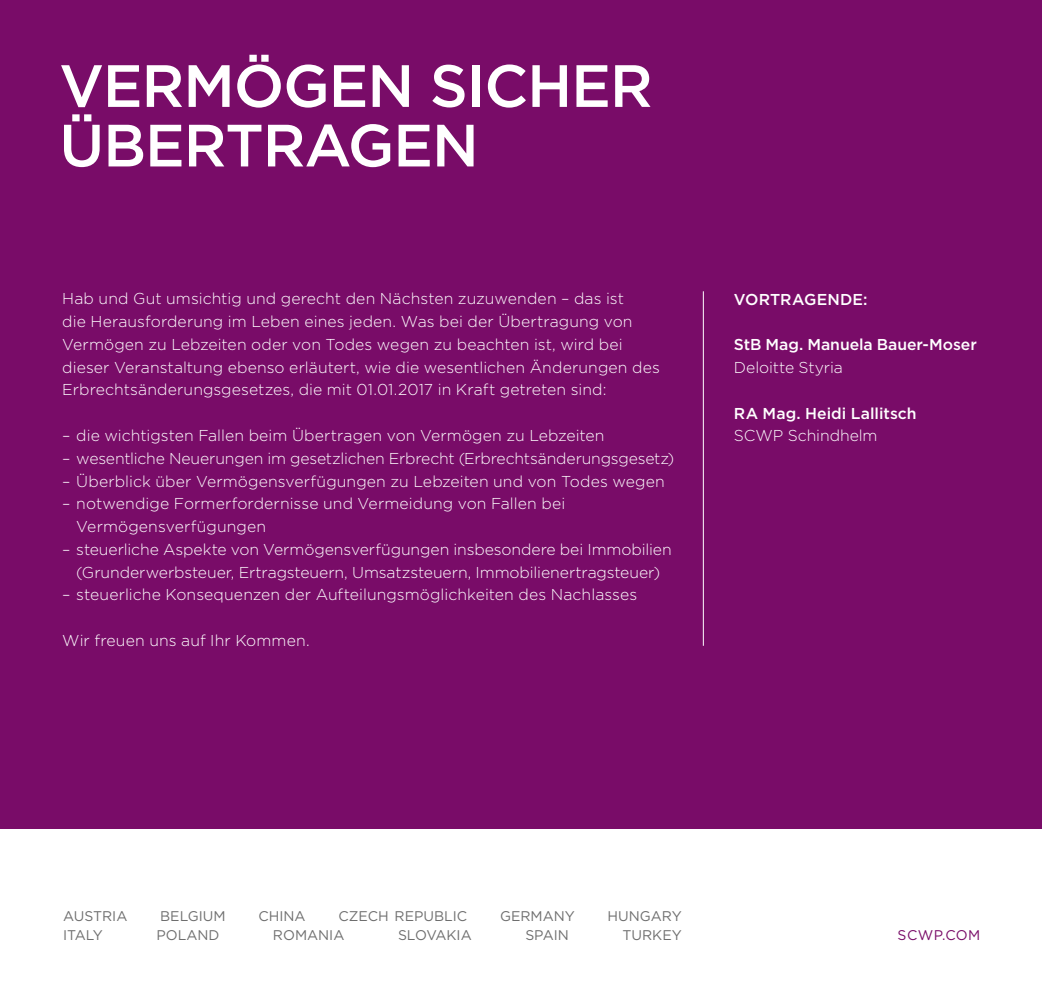
<style>
.page{position:relative;width:1042px;height:998px;background:#fff}
.page>*{position:absolute;margin:0;border:0;box-sizing:border-box;transform-origin:0 0}
.t1{font:500 59.5px/59.5px "Gotham HTF";letter-spacing:-.02em;color:#fff}
.t2{font:300 15.75px/22.8px "Gotham HTF";color:#fff}
.t3{font:500 15.75px "Gotham HTF";color:#fff}
.t4{font:14px "Gotham";color:#6e6e6e}
.t5{font:14px "Gotham";letter-spacing:.03em;color:#790c68}
</style>
<div class="page">
<div style="left:0;top:0;width:1042px;height:828px;background:#790c68"></div>
<hr style="left:703px;top:291px;width:1px;height:354px;background:#fff">
<h1 class="t1" style="left:59px;top:55px;width:595px">VERMÖGEN SICHER<br>ÜBERTRAGEN</h1>
<p class="t2" style="left:62px;top:287px;width:599px">Hab und Gut umsichtig und gerecht den Nächsten zuzuwenden – das ist<br>die Herausforderung im Leben eines jeden. Was bei der Übertragung von Vermögen zu Lebzeiten oder von Todes wegen zu beachten ist, wird bei dieser Veranstaltung ebenso erläutert, wie die wesentlichen Änderungen des Erbrechtsänderungsgesetzes, die mit 01.01.2017 in Kraft getreten sind:</p>
<p class="t2" style="left:62px;top:423px;width:544px">– die wichtigsten Fallen beim Übertragen von Vermögen zu Lebzeiten</p>
<p class="t2" style="left:62px;top:446px;width:613px">– wesentliche Neuerungen im gesetzlichen Erbrecht (Erbrechtsänderungsgesetz)</p>
<p class="t2" style="left:62px;top:469px;width:604px">– Überblick über Vermögensverfügungen zu Lebzeiten und von Todes wegen</p>
<p class="t2" style="left:76px;top:492px;width:490px;text-indent:-14px">– notwendige Formerfordernisse und Vermeidung von Fallen bei<br>Vermögensverfügungen</p>
<p class="t2" style="left:62px;top:537px;width:611px;text-align:center">– steuerliche Aspekte von Vermögensverfügungen insbesondere bei Immobilien (Grunderwerbsteuer, Ertragsteuern, Umsatzsteuern, Immobilienertragsteuer)</p>
<p class="t2" style="left:62px;top:583px;width:576px">– steuerliche Konsequenzen der Aufteilungsmöglichkeiten des Nachlasses</p>
<p class="t2" style="left:62px;top:628px;width:249px">Wir freuen uns auf Ihr Kommen.</p>
<p class="t3" style="left:734px;top:290px;width:135px">VORTRAGENDE:</p>
<p class="t3" style="left:734px;top:335px;width:244px">StB Mag. Manuela Bauer-Moser</p>
<p class="t2" style="left:734px;top:356px;width:110px">Deloitte Styria</p>
<p class="t3" style="left:734px;top:404px;width:184px">RA Mag. Heidi Lallitsch</p>
<p class="t2" style="left:734px;top:424px;width:145px">SCWP Schindhelm</p>
<p class="t4" style="left:63px;top:907px;width:66px">AUSTRIA</p>
<p class="t4" style="left:160px;top:907px;width:67px">BELGIUM</p>
<p class="t4" style="left:258px;top:907px;width:49px">CHINA</p>
<p class="t4" style="left:338px;top:907px;width:130px">CZECH REPUBLIC</p>
<p class="t4" style="left:500px;top:907px;width:76px">GERMANY</p>
<p class="t4" style="left:607px;top:907px;width:76px">HUNGARY</p>
<p class="t4" style="left:63px;top:926px;width:41px">ITALY</p>
<p class="t4" style="left:156px;top:926px;width:64px">POLAND</p>
<p class="t4" style="left:273px;top:926px;width:73px">ROMANIA</p>
<p class="t4" style="left:398px;top:926px;width:75px">SLOVAKIA</p>
<p class="t4" style="left:525px;top:926px;width:45px">SPAIN</p>
<p class="t4" style="left:622px;top:926px;width:61px">TURKEY</p>
<p class="t5" style="left:897px;top:926px;width:84px">SCWP.COM</p>
</div>
